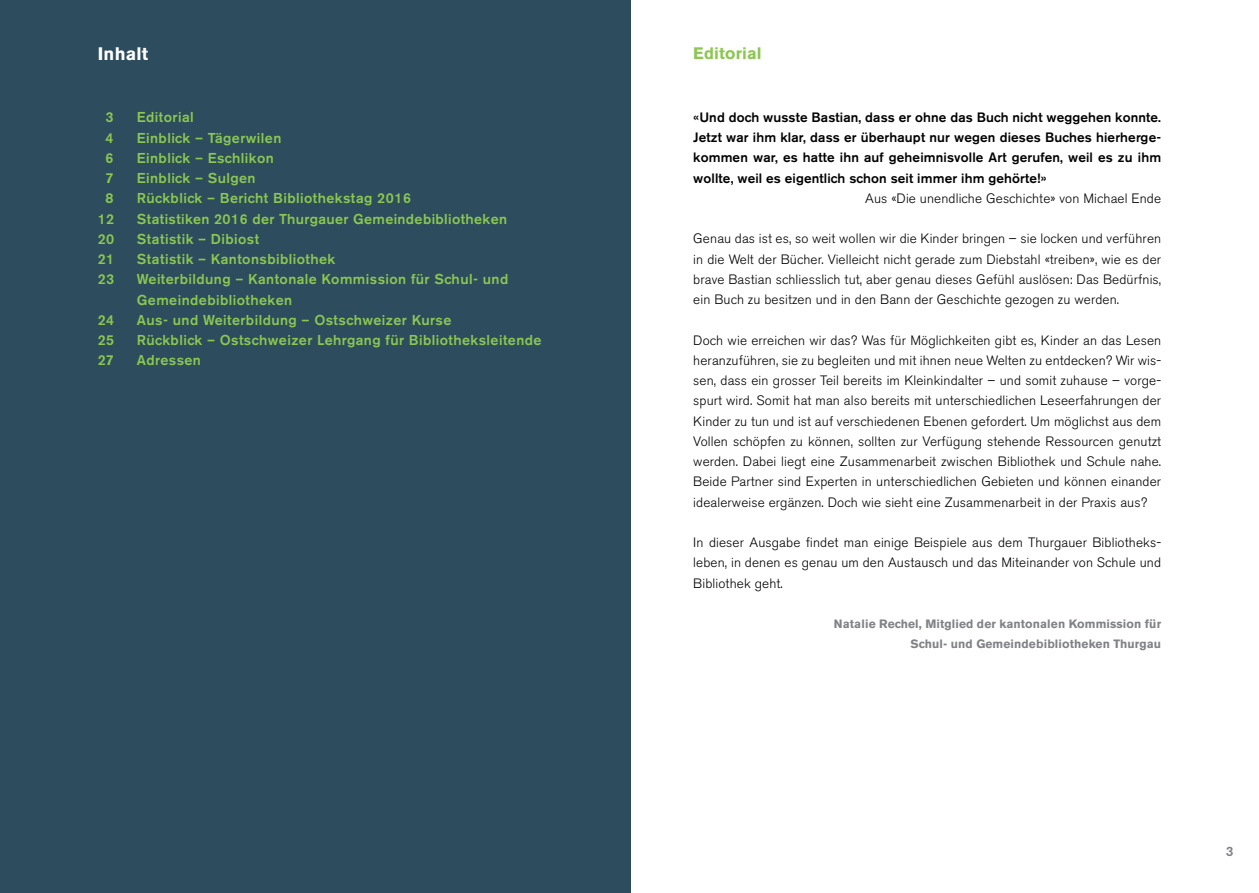
<style>
.page{position:relative;width:1259px;height:893px;background:#fff}
.page>*{position:absolute;margin:0;border:0;box-sizing:border-box;transform-origin:0 0}
.t1{font:700 18px "Akzidenz Grotesk BE";letter-spacing:.01em;color:#fff}
.t2{font:700 16.5px "Akzidenz Grotesk BE";letter-spacing:.01em;color:#8bc751}
.t3{font:500 14.25px/20.2px "Akzidenz Grotesk BE";letter-spacing:.03em;color:#8bc751}
.t4{font:300 13.5px/20.2px "Akzidenz Grotesk BE";letter-spacing:.01em;color:#000;text-align:justify}
.t5{font:500 13.5px/20.2px "Akzidenz Grotesk BE";letter-spacing:.01em;color:#000;text-align:justify}
.t6{font:500 13.5px "Akzidenz Grotesk BE";color:#808285}
.t7{font:700 12px/20.2px "Akzidenz Grotesk BE";letter-spacing:.01em;color:#808285;text-align:right}
</style>
<div class="page">
<div style="left:0;top:0;width:630px;height:893px;background:#2d4c5d"></div>
<h1 class="t1" style="left:98px;top:44px;width:52px">Inhalt</h1>
<p class="t3" style="left:106px;top:107px;width:10px">3</p>
<p class="t3" style="left:137px;top:107px;width:58px">Editorial</p>
<p class="t3" style="left:106px;top:127px;width:10px">4</p>
<p class="t3" style="left:137px;top:127px;width:146px">Einblick – Tägerwilen</p>
<p class="t3" style="left:106px;top:148px;width:10px">6</p>
<p class="t3" style="left:137px;top:148px;width:138px">Einblick – Eschlikon</p>
<p class="t3" style="left:106px;top:168px;width:10px">7</p>
<p class="t3" style="left:137px;top:168px;width:120px">Einblick – Sulgen</p>
<p class="t3" style="left:106px;top:188px;width:10px">8</p>
<p class="t3" style="left:137px;top:188px;width:276px">Rückblick – Bericht Bibliothekstag 2016</p>
<p class="t3" style="left:98px;top:208px;width:18px">12</p>
<p class="t3" style="left:137px;top:208px;width:372px">Statistiken 2016 der Thurgauer Gemeindebibliotheken</p>
<p class="t3" style="left:98px;top:229px;width:18px">20</p>
<p class="t3" style="left:137px;top:229px;width:124px">Statistik – Dibiost</p>
<p class="t3" style="left:98px;top:249px;width:18px">21</p>
<p class="t3" style="left:137px;top:249px;width:200px">Statistik – Kantonsbibliothek</p>
<p class="t3" style="left:98px;top:269px;width:18px">23</p>
<p class="t3" style="left:137px;top:269px;width:373px">Weiterbildung – Kantonale Kommission für Schul- und<br>Gemeindebibliotheken</p>
<p class="t3" style="left:98px;top:310px;width:18px">24</p>
<p class="t3" style="left:137px;top:310px;width:316px">Aus- und Weiterbildung – Ostschweizer Kurse</p>
<p class="t3" style="left:98px;top:330px;width:18px">25</p>
<p class="t3" style="left:137px;top:330px;width:406px">Rückblick – Ostschweizer Lehrgang für Bibliotheksleitende</p>
<p class="t3" style="left:98px;top:350px;width:18px">27</p>
<p class="t3" style="left:137px;top:350px;width:66px">Adressen</p>
<p class="t2" style="left:693px;top:44px;width:70px">Editorial</p>
<p class="t5" style="left:693px;top:107px;width:469px">«Und doch wusste Bastian, dass er ohne das Buch nicht weggehen konnte.<br>Jetzt war ihm klar, dass er überhaupt nur wegen dieses Buches hierherge&shy;kommen war, es hatte ihn auf geheimnisvolle Art gerufen, weil es zu ihm wollte, weil es eigentlich schon seit immer ihm gehörte!»</p>
<p class="t4" style="left:865px;top:188px;width:297px">Aus «Die unendliche Geschichte» von Michael Ende</p>
<p class="t4" style="left:693px;top:229px;width:469px">Genau das ist es, so weit wollen wir die Kinder bringen – sie locken und verführen in die Welt der Bücher. Vielleicht nicht gerade zum Diebstahl «treiben», wie es der brave Bastian schliesslich tut, aber genau dieses Gefühl auslösen: Das Bedürfnis, ein Buch zu besitzen und in den Bann der Geschichte gezogen zu werden.</p>
<p class="t4" style="left:693px;top:330px;width:469px">Doch wie erreichen wir das? Was für Möglichkeiten gibt es, Kinder an das Lesen heranzuführen, sie zu begleiten und mit ihnen neue Welten zu entdecken? Wir wis&shy;sen, dass ein grosser Teil bereits im Kleinkindalter – und somit zuhause – vorge&shy;spurt wird. Somit hat man also bereits mit unterschiedlichen Leseerfahrungen der Kinder zu tun und ist auf verschiedenen Ebenen gefordert. Um möglichst aus dem Vollen schöpfen zu können, sollten zur Verfügung stehende Ressourcen genutzt werden. Dabei liegt eine Zusammenarbeit zwischen Bibliothek und Schule nahe.<br>Beide Partner sind Experten in unterschiedlichen Gebieten und können einander idealerweise ergänzen. Doch wie sieht eine Zusammenarbeit in der Praxis aus?</p>
<p class="t4" style="left:693px;top:533px;width:469px">In dieser Ausgabe findet man einige Beispiele aus dem Thurgauer Bibliotheks&shy;leben, in denen es genau um den Austausch und das Miteinander von Schule und Bibliothek geht.</p>
<p class="t7" style="left:834px;top:614px;width:329px">Natalie Rechel, Mitglied der kantonalen Kommission für<br>Schul- und Gemeindebibliotheken Thurgau</p>
<p class="t6" style="left:1225px;top:842px;width:9px">3</p>
</div>
